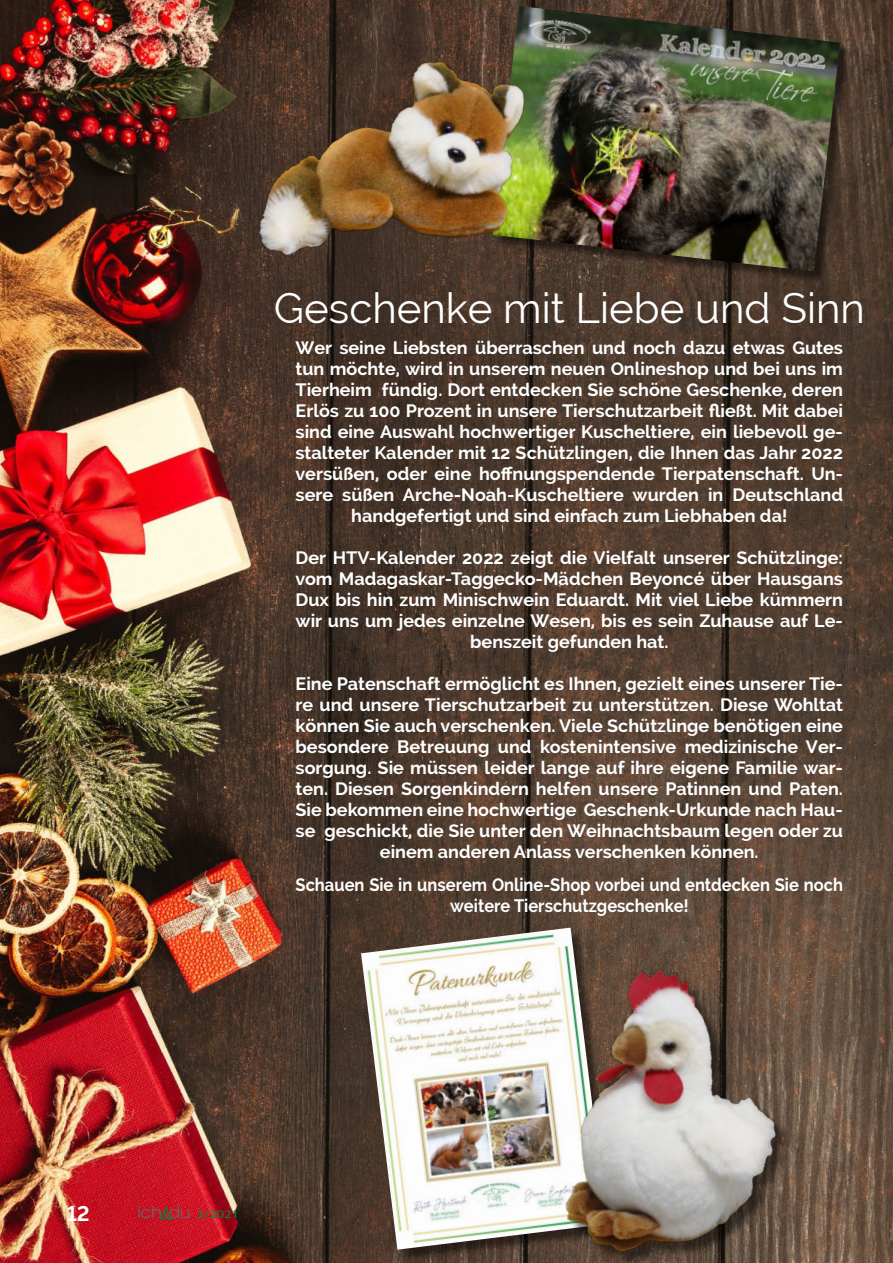
<style>
.page{position:relative;width:893px;height:1263px;background:#fff}
.page>*{position:absolute;margin:0;border:0;box-sizing:border-box;transform-origin:0 0}
.t1{font:42px "Raleway";color:#fff}
.t2{font:700 21px "Raleway";color:#fff}
.t3{font:700 18.15px/21px "Raleway";color:#fff;text-align:center;scale:.91 1}
.t4{font:700 18px/21px "Raleway";color:#fff;text-align:center}
.t5{font:11.55px "Myriad Pro";color:#00883a;scale:1.26 1}
.s1{font-family:"Helvetica Neue LT";font-weight:300;font-stretch:expanded;font-size:16.95px;color:#666}
</style>
<div class="page">
<img style="left:0;top:0;width:893px;height:1263px">
<div style="left:495px;top:8px;width:357px;height:276px;background:#000;opacity:.5"></div>
<img style="left:607px;top:6px;width:233px;height:265px">
<div style="left:363px;top:930px;width:257px;height:333px;background:#000;opacity:.5"></div>
<img style="left:361px;top:928px;width:246px;height:322px">
<img style="left:521px;top:944px;width:291px;height:319px">
<img style="left:191px;top:3px;width:416px;height:297px">
<svg style="left:159px;top:1207px;width:15px;height:13px"></svg>
<h1 class="t1" style="left:274px;top:292px;width:592px">Geschenke mit Liebe und Sinn</h1>
<p class="t4" style="left:296px;top:337px;width:549px">Wer seine Liebsten überraschen und noch dazu etwas Gutes tun möchte, wird in unserem neuen Onlineshop und bei uns im Tierheim fündig. Dort entdecken Sie schöne Geschenke, deren Erlös zu 100 Prozent in unsere Tierschutzarbeit fließt. Mit dabei sind eine Auswahl hochwertiger Kuscheltiere, ein liebevoll ge&shy;stalteter Kalender mit 12 Schützlingen, die Ihnen das Jahr 2022 versüßen, oder eine hoffnungspendende Tierpatenschaft. Un&shy;sere süßen Arche-Noah-Kuscheltiere wurden in Deutschland handgefertigt und sind einfach zum Liebhaben da!</p>
<p class="t4" style="left:296px;top:547px;width:549px">Der HTV-Kalender 2022 zeigt die Vielfalt unserer Schützlinge: vom Madagaskar-Taggecko-Mädchen Beyoncé über Hausgans Dux bis hin zum Minischwein Eduardt. Mit viel Liebe kümmern wir uns um jedes einzelne Wesen, bis es sein Zuhause auf Le&shy;benszeit gefunden hat.</p>
<p class="t4" style="left:296px;top:673px;width:549px">Eine Patenschaft ermöglicht es Ihnen, gezielt eines unserer Tie&shy;re und unsere Tierschutzarbeit zu unterstützen. Diese Wohltat können Sie auch verschenken. Viele Schützlinge benötigen eine besondere Betreuung und kostenintensive medizinische Ver&shy;sorgung. Sie müssen leider lange auf ihre eigene Familie war&shy;ten. Diesen Sorgenkindern helfen unsere Patinnen und Paten.<br>Sie bekommen eine hochwertige Geschenk-Urkunde nach Hau&shy;se geschickt, die Sie unter den Weihnachtsbaum legen oder zu einem anderen Anlass verschenken können.</p>
<p class="t3" style="left:296px;top:874px;width:603px">Schauen Sie in unserem Online-Shop vorbei und entdecken Sie noch weitere Tierschutzgeschenke!</p>
<p class="t2" style="left:67px;top:1202px;width:25px">12</p>
<p class="t5" style="left:138px;top:1207px;width:82px"><span class="s1">ich du</span> 3/2021</p>
</div>
